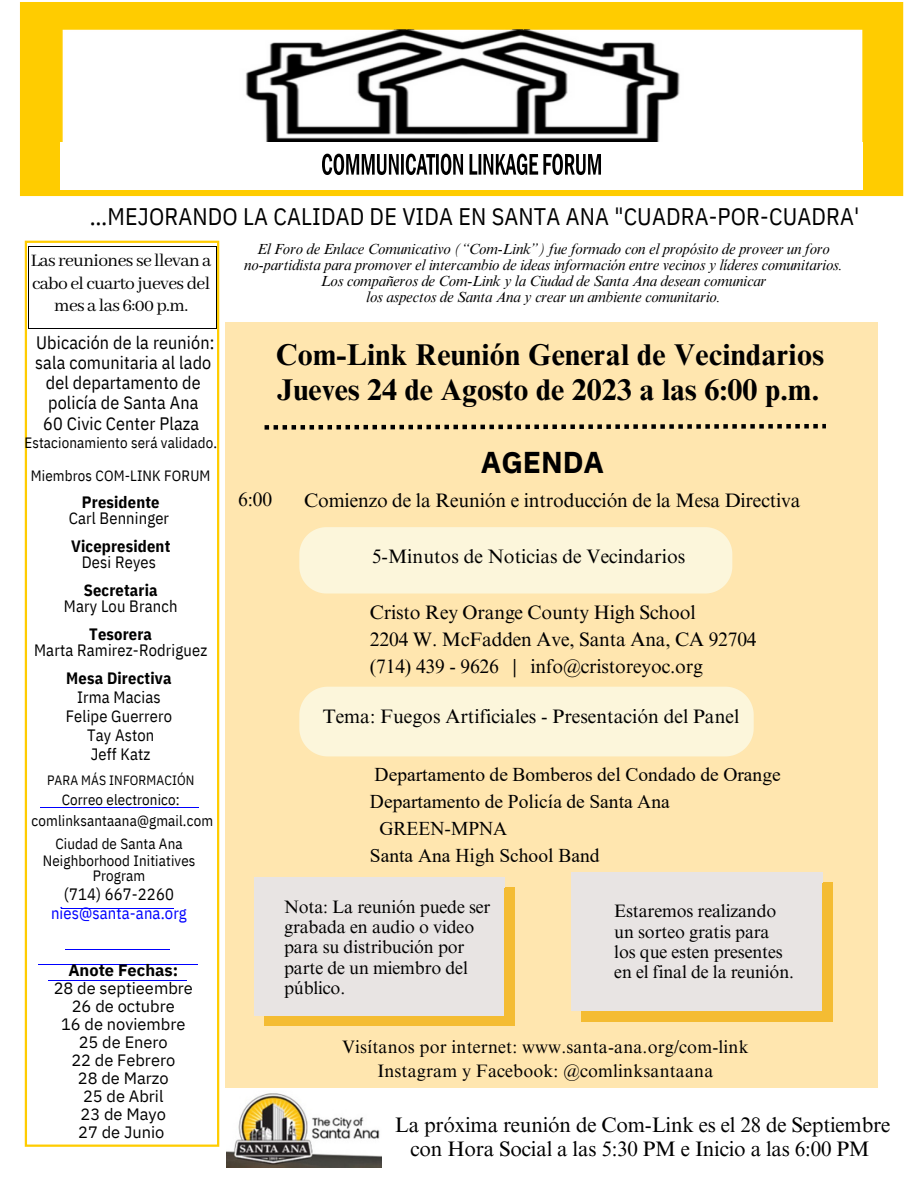
<style>
.page{position:relative;width:918px;height:1188px;background:#fff}
.page>*{position:absolute;margin:0;border:0;box-sizing:border-box;transform-origin:0 0}
.t1{font:700 30px "Times NRMT Pro";letter-spacing:.01em;color:#000}
.t2{font:700 30px "IBM Plex Sans";letter-spacing:-.005em;color:#000}
.t3{font:24px "IBM Plex Sans Cond";letter-spacing:.005em;color:#000}
.t4{font:21px "Times NRMT Pro";letter-spacing:-.01em;color:#000}
.t5{font:19.5px "Times NRMT Pro";letter-spacing:-.01em;color:#000}
.t6{font:19.5px "Times New Roman";color:#000}
.t7{font:19.5px/22.5px "Abhaya Libre";letter-spacing:-.03em;color:#000;text-align:center}
.t8{font:18px/20.2px "Times NRMT Pro";letter-spacing:-.01em;color:#000}
.t9{font:18px/20.2px "IBM Plex Sans Cond";letter-spacing:.005em;color:#000;text-align:center}
.t10{font:18px "Times NRMT Pro";letter-spacing:.01em;color:#000}
.t11{font:16.5px "IBM Plex Sans Cond";letter-spacing:.01em;color:#000}
.t12{font:16.5px "IBM Plex Sans";color:#000}
.t13{font:700 16.5px "IBM Plex Sans Cond";letter-spacing:.01em;color:#000}
.t14{font:16.5px "IBM Plex Sans Cond";letter-spacing:.005em;color:#00f}
.t15{font:700 16.5px "IBM Plex Sans";color:#000}
.t16{font:italic 15px "Times NRMT Pro";letter-spacing:-.015em;color:#000}
.t17{font:15px "IBM Plex Sans Cond";letter-spacing:.01em;color:#000}
.t18{font:13.5px "IBM Plex Sans Cond";letter-spacing:.005em;color:#000}
</style>
<div class="page">
<div style="left:226px;top:323px;width:652px;height:765px;background:#ffe6af"></div>
<div style="left:25px;top:241px;width:194px;height:906px;border:2px solid #fc0"></div>
<hr style="left:41px;top:807px;width:158px;height:1px;background:#00f">
<hr style="left:62px;top:908px;width:112px;height:1px;background:#00f">
<hr style="left:66px;top:949px;width:104px;height:1px;background:#00f">
<hr style="left:38px;top:965px;width:160px;height:1px;background:#00f">
<hr style="left:49px;top:980px;width:138px;height:1px;background:#00f">
<hr style="left:29px;top:246px;width:187px;height:1px;background:#000">
<svg style="left:216px;top:246px;width:1px;height:52px"></svg>
<hr style="left:29px;top:328px;width:187px;height:1px;background:#000">
<hr style="left:29px;top:298px;width:1px;height:30px;background:#000">
<hr style="left:216px;top:298px;width:1px;height:30px;background:#000">
<div style="left:21px;top:3px;width:881px;height:192px;background:#fc0"></div>
<div style="left:20px;top:2px;width:883px;height:194px;border:2px solid #fc0"></div>
<div style="left:299px;top:527px;width:433px;height:67px;background:#fcf6db"></div>
<img style="left:62px;top:29px;width:801px;height:157px">
<div style="left:60px;top:142px;width:802px;height:48px;background:#fff"></div>
<svg style="left:322px;top:154px;width:279px;height:21px"></svg>
<img style="left:227px;top:1093px;width:154px;height:75px">
<svg style="left:265px;top:424px;width:561px;height:6px"></svg>
<div style="left:299px;top:687px;width:455px;height:69px;background:#fcf6db"></div>
<div style="left:265px;top:1016px;width:240px;height:10px;background:#f4bc33"></div>
<div style="left:505px;top:1016px;width:10px;height:10px;background:#f4bc33"></div>
<div style="left:254px;top:887px;width:11px;height:129px;background:#e8e4e3"></div>
<div style="left:265px;top:887px;width:240px;height:129px;background:#e8e4e3"></div>
<div style="left:505px;top:887px;width:10px;height:129px;background:#f4bc33"></div>
<div style="left:254px;top:877px;width:11px;height:10px;background:#e8e4e3"></div>
<div style="left:265px;top:877px;width:240px;height:10px;background:#e8e4e3"></div>
<div style="left:581px;top:1011px;width:241px;height:10px;background:#f4bc33"></div>
<div style="left:822px;top:1011px;width:11px;height:10px;background:#f4bc33"></div>
<div style="left:571px;top:883px;width:10px;height:128px;background:#e8e4e3"></div>
<div style="left:581px;top:883px;width:241px;height:128px;background:#e8e4e3"></div>
<div style="left:822px;top:883px;width:11px;height:128px;background:#f4bc33"></div>
<div style="left:571px;top:872px;width:10px;height:11px;background:#e8e4e3"></div>
<div style="left:581px;top:872px;width:241px;height:11px;background:#e8e4e3"></div>
<p class="t3" style="left:90px;top:200px;width:771px">…MEJORANDO LA CALIDAD DE VIDA EN SANTA ANA "CUADRA-POR-CUADRA'</p>
<p class="t16" style="left:257px;top:244px;width:574px">El Foro de Enlace Comunicativo (“Com-Link”) fue formado con el propósito de proveer un foro</p>
<p class="t16" style="left:244px;top:259px;width:600px">no-partidista para promover el intercambio de ideas información entre vecinos y líderes comunitarios.</p>
<p class="t16" style="left:321px;top:275px;width:447px">Los compañeros de Com-Link y la Ciudad de Santa Ana desean comunicar</p>
<p class="t16" style="left:366px;top:291px;width:356px">los aspectos de Santa Ana y crear un ambiente comunitario.</p>
<p class="t9" style="left:35px;top:332px;width:181px">Ubicación de la reunión: sala comunitaria al lado del departamento de policía de Santa Ana</p>
<p class="t9" style="left:43px;top:413px;width:158px">60 Civic Center Plaza</p>
<p class="t7" style="left:31px;top:250px;width:182px">Las reuniones se llevan a cabo el cuarto jueves del mes a las 6:00 p.m.</p>
<p class="t1" style="left:276px;top:343px;width:550px">Com-Link Reunión General de Vecindarios</p>
<p class="t1" style="left:277px;top:378px;width:544px">Jueves 24 de Agosto de 2023 a las 6:00 p.m.</p>
<p class="t17" style="left:24px;top:432px;width:194px">Estacionamiento será validado.</p>
<p class="t17" style="left:31px;top:466px;width:181px">Miembros COM-LINK FORUM</p>
<p class="t13" style="left:82px;top:491px;width:79px">Presidente</p>
<p class="t11" style="left:69px;top:507px;width:102px">Carl Benninger</p>
<p class="t13" style="left:71px;top:535px;width:101px">Vicepresident</p>
<p class="t11" style="left:82px;top:551px;width:76px">Desi Reyes</p>
<p class="t13" style="left:84px;top:579px;width:75px">Secretaria</p>
<p class="t11" style="left:64px;top:595px;width:115px">Mary Lou Branch</p>
<p class="t13" style="left:89px;top:623px;width:64px">Tesorera</p>
<p class="t11" style="left:34px;top:639px;width:175px">Marta Ramirez-Rodriguez</p>
<p class="t13" style="left:66px;top:668px;width:107px">Mesa Directiva</p>
<p class="t11" style="left:77px;top:686px;width:85px">Irma Macias</p>
<p class="t11" style="left:66px;top:705px;width:108px">Felipe Guerrero</p>
<p class="t11" style="left:87px;top:724px;width:69px">Tay Aston</p>
<p class="t11" style="left:91px;top:743px;width:61px">Jeff Katz</p>
<p class="t18" style="left:47px;top:771px;width:149px">PARA MÁS INFORMACIÓN</p>
<p class="t17" style="left:62px;top:789px;width:119px">Correo electronico:</p>
<p class="t17" style="left:32px;top:810px;width:183px">comlinksantaana@gmail.com</p>
<p class="t17" style="left:55px;top:833px;width:129px">Ciudad de Santa Ana</p>
<p class="t17" style="left:43px;top:850px;width:154px">Neighborhood Initiatives</p>
<p class="t17" style="left:93px;top:866px;width:54px">Program</p>
<p class="t11" style="left:64px;top:883px;width:111px">(714) 667-2260</p>
<p class="t14" style="left:51px;top:902px;width:137px">nies@santa-ana.org</p>
<p class="t15" style="left:68px;top:959px;width:111px">Anote Fechas:</p>
<p class="t12" style="left:54px;top:977px;width:141px">28 de septieembre</p>
<p class="t12" style="left:72px;top:995px;width:105px">26 de octubre</p>
<p class="t12" style="left:61px;top:1013px;width:126px">16 de noviembre</p>
<p class="t12" style="left:79px;top:1031px;width:91px">25 de Enero</p>
<p class="t12" style="left:71px;top:1049px;width:105px">22 de Febrero</p>
<p class="t12" style="left:78px;top:1067px;width:92px">28 de Marzo</p>
<p class="t12" style="left:83px;top:1085px;width:82px">25 de Abril</p>
<p class="t12" style="left:81px;top:1103px;width:87px">23 de Mayo</p>
<p class="t12" style="left:78px;top:1121px;width:88px">27 de Junio</p>
<p class="t2" style="left:481px;top:442px;width:125px">AGENDA</p>
<p class="t5" style="left:238px;top:492px;width:35px">6:00</p>
<p class="t5" style="left:304px;top:493px;width:498px">Comienzo de la Reunión e introducción de la Mesa Directiva</p>
<p class="t5" style="left:372px;top:549px;width:315px">5-Minutos de Noticias de Vecindarios</p>
<p class="t5" style="left:370px;top:605px;width:327px">Cristo Rey Orange County High School</p>
<p class="t5" style="left:370px;top:632px;width:388px">2204 W. McFadden Ave, Santa Ana, CA 92704</p>
<p class="t5" style="left:370px;top:659px;width:334px">(714) 439 - 9626 | info@cristoreyoc.org</p>
<p class="t5" style="left:323px;top:709px;width:418px">Tema: Fuegos Artificiales - Presentación del Panel</p>
<p class="t6" style="left:375px;top:761px;width:408px">Departamento de Bomberos del Condado de Orange</p>
<p class="t6" style="left:370px;top:788px;width:301px">Departamento de Policía de Santa Ana</p>
<p class="t6" style="left:380px;top:815px;width:129px">GREEN-MPNA</p>
<p class="t6" style="left:370px;top:842px;width:231px">Santa Ana High School Band</p>
<p class="t8" style="left:284px;top:899px;width:208px">Nota: La reunión puede ser grabada en audio o video para su distribución por parte de un miembro del público.</p>
<p class="t8" style="left:614px;top:903px;width:181px">Estaremos realizando un sorteo gratis para los que esten presentes en el final de la reunión.</p>
<p class="t10" style="left:342px;top:1040px;width:408px">Visítanos por internet: www.santa-ana.org/com-link</p>
<p class="t10" style="left:377px;top:1064px;width:337px">Instagram y Facebook: @comlinksantaana</p>
<p class="t4" style="left:395px;top:1117px;width:497px">La próxima reunión de Com-Link es el 28 de Septiembre</p>
<p class="t4" style="left:411px;top:1141px;width:461px">con Hora Social a las 5:30 PM e Inicio a las 6:00 PM</p>
</div>
